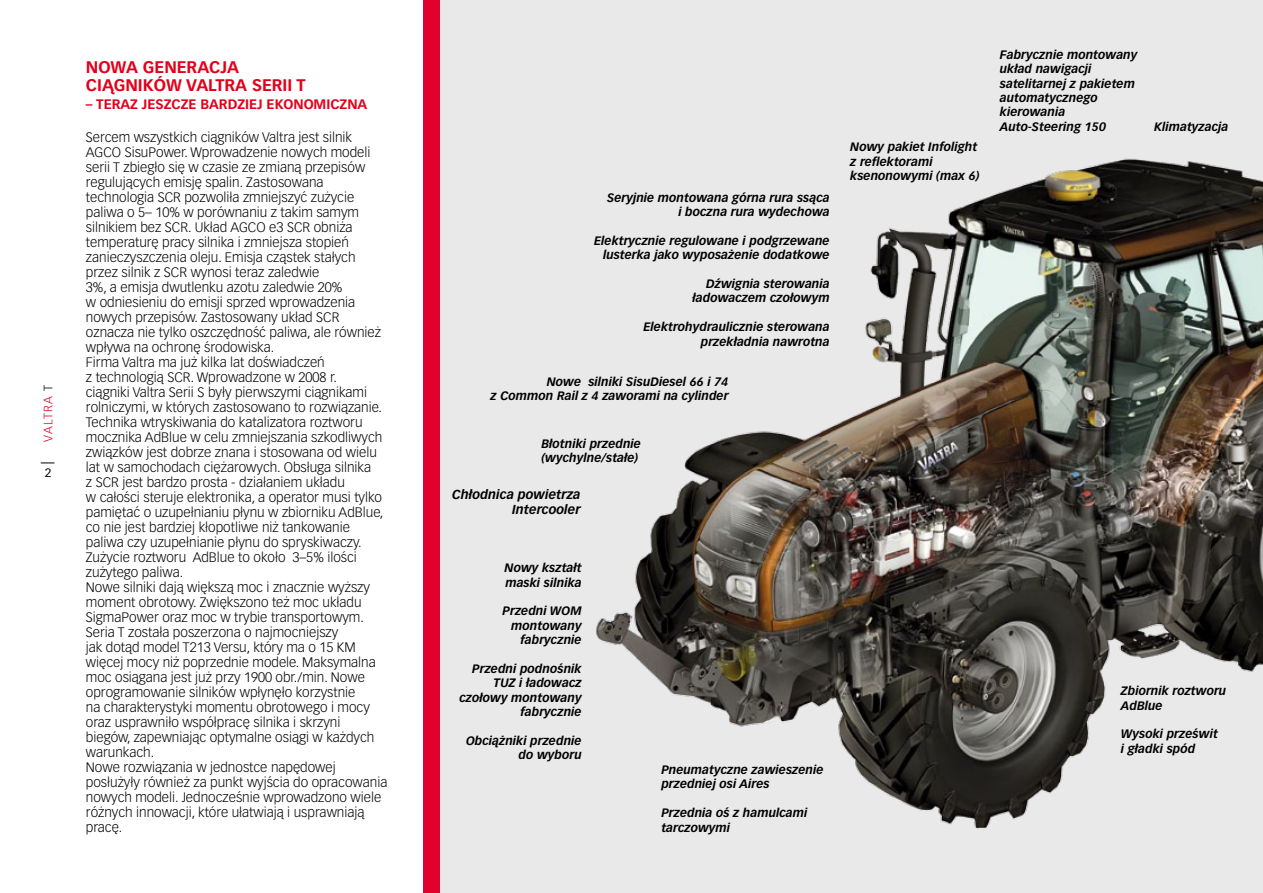
<style>
.page{position:relative;width:1263px;height:893px;background:#fff}
.page>*{position:absolute;margin:0;border:0;box-sizing:border-box;transform-origin:0 0}
.t1{font:700 16.5px/18px "Vectora Pl LT";color:#e2001a}
.t2{font:300 13.5px/15px "Vectora Pl LT";color:#000}
.t3{font:700 13.5px "Vectora Pl LT";color:#e2001a}
.t4{font:italic 700 12.75px/15.3px "Vectora Pl LT";color:#000;text-align:right}
.t5{font:italic 700 12px/14.4px "Vectora Pl LT";color:#000}
.t6{font:300 12px "Vectora Pl LT";letter-spacing:.11em;color:#e2002c}
.t7{font:12px "Vectora Pl LT";color:#000}
.s1{color:#000}
</style>
<div class="page">
<svg style="left:41px;top:463px;width:13px;height:1px"></svg>
<div style="left:435px;top:0;width:828px;height:893px;background:#e9e9ea"></div>
<img style="left:596px;top:158px;width:667px;height:671px">
<div style="left:423px;top:0;width:16px;height:893px;background:#e2002c"></div>
<p class="t6" style="left:41px;top:442px;width:59px;rotate:-90deg">VALTRA <span class="s1">T</span></p>
<p class="t7" style="left:45px;top:466px;width:8px">2</p>
<p class="t1" style="left:86px;top:58px;width:221px">NOWA GENERACJA<br>CIĄGNIKÓW VALTRA SERII T</p>
<p class="t3" style="left:86px;top:96px;width:283px">– TERAZ JESZCZE BARDZIEJ EKONOMICZNA</p>
<p class="t2" style="left:86px;top:130px;width:303px">Sercem wszystkich ciągników Valtra jest silnik AGCO SisuPower. Wprowadzenie nowych modeli serii T zbiegło się w czasie ze zmianą przepisów regulujących emisję spalin. Zastosowana technologia SCR pozwoliła zmniejszyć zużycie paliwa o 5– 10% w porównaniu z takim samym silnikiem bez SCR. Układ AGCO e3 SCR obniża temperaturę pracy silnika i zmniejsza stopień zanieczyszczenia oleju. Emisja cząstek stałych przez silnik z SCR wynosi teraz zaledwie<br>3%, a emisja dwutlenku azotu zaledwie 20%<br>w odniesieniu do emisji sprzed wprowadzenia nowych przepisów. Zastosowany układ SCR oznacza nie tylko oszczędność paliwa, ale również wpływa na ochronę środowiska.<br>Firma Valtra ma już kilka lat doświadczeń<br>z technologią SCR. Wprowadzone w 2008 r.<br>ciągniki Valtra Serii S były pierwszymi ciągnikami rolniczymi, w których zastosowano to rozwiązanie.<br>Technika wtryskiwania do katalizatora roztworu mocznika AdBlue w celu zmniejszania szkodliwych związków jest dobrze znana i stosowana od wielu lat w samochodach ciężarowych. Obsługa silnika<br>z SCR jest bardzo prosta - działaniem układu<br>w całości steruje elektronika, a operator musi tylko pamiętać o uzupełnianiu płynu w zbiorniku AdBlue, co nie jest bardziej kłopotliwe niż tankowanie paliwa czy uzupełnianie płynu do spryskiwaczy.<br>Zużycie roztworu AdBlue to około 3–5% ilości zużytego paliwa.<br>Nowe silniki dają większą moc i znacznie wyższy moment obrotowy. Zwiększono też moc układu SigmaPower oraz moc w trybie transportowym.<br>Seria T została poszerzona o najmocniejszy<br>jak dotąd model T213 Versu, który ma o 15 KM więcej mocy niż poprzednie modele. Maksymalna moc osiągana jest już przy 1900 obr./min. Nowe oprogramowanie silników wpłynęło korzystnie<br>na charakterystyki momentu obrotowego i mocy oraz usprawniło współpracę silnika i skrzyni biegów, zapewniając optymalne osiągi w każdych warunkach.<br>Nowe rozwiązania w jednostce napędowej posłużyły również za punkt wyjścia do opracowania nowych modeli. Jednocześnie wprowadzono wiele różnych innowacji, które ułatwiają i usprawniają pracę.</p>
<p class="t5" style="left:850px;top:140px;width:131px">Nowy pakiet Infolight z reflektorami ksenonowymi (max 6)</p>
<p class="t5" style="left:607px;top:190px;width:224px;text-align:right">Seryjnie montowana górna rura ssąca i boczna rura wydechowa</p>
<p class="t5" style="left:594px;top:233px;width:237px;text-align:right">Elektrycznie regulowane i podgrzewane lusterka jako wyposażenie dodatkowe</p>
<p class="t5" style="left:693px;top:277px;width:139px;text-align:right">Dźwignia sterowania ładowaczem czołowym</p>
<p class="t5" style="left:643px;top:320px;width:188px;text-align:right">Elektrohydraulicznie sterowana przekładnia nawrotna</p>
<p class="t5" style="left:491px;top:374px;width:239px;text-align:right">Nowe silniki SisuDiesel 66 i 74<br>z Common Rail z 4 zaworami na cylinder</p>
<p class="t5" style="left:541px;top:436px;width:101px">Błotniki przednie (wychylne/stałe)</p>
<p class="t4" style="left:452px;top:487px;width:130px">Chłodnica powietrza<br>Intercooler</p>
<p class="t5" style="left:504px;top:561px;width:79px">Nowy kształt maski silnika</p>
<p class="t5" style="left:502px;top:604px;width:81px;text-align:right">Przedni WOM montowany fabrycznie</p>
<p class="t5" style="left:459px;top:662px;width:124px;text-align:right">Przedni podnośnik<br>TUZ i ładowacz czołowy montowany fabrycznie</p>
<p class="t5" style="left:466px;top:734px;width:117px;text-align:right">Obciążniki przednie do wyboru</p>
<p class="t5" style="left:661px;top:762px;width:164px">Pneumatyczne zawieszenie przedniej osi Aires</p>
<p class="t5" style="left:661px;top:806px;width:148px">Przednia oś z hamulcami tarczowymi</p>
<p class="t5" style="left:1000px;top:47px;width:139px">Fabrycznie montowany układ nawigacji satelitarnej z pakietem automatycznego kierowania<br>Auto-Steering 150</p>
<p class="t5" style="left:1154px;top:119px;width:76px">Klimatyzacja</p>
<p class="t5" style="left:1121px;top:684px;width:107px">Zbiornik roztworu<br>AdBlue</p>
<p class="t5" style="left:1121px;top:727px;width:98px">Wysoki prześwit i gładki spód</p>
</div>
